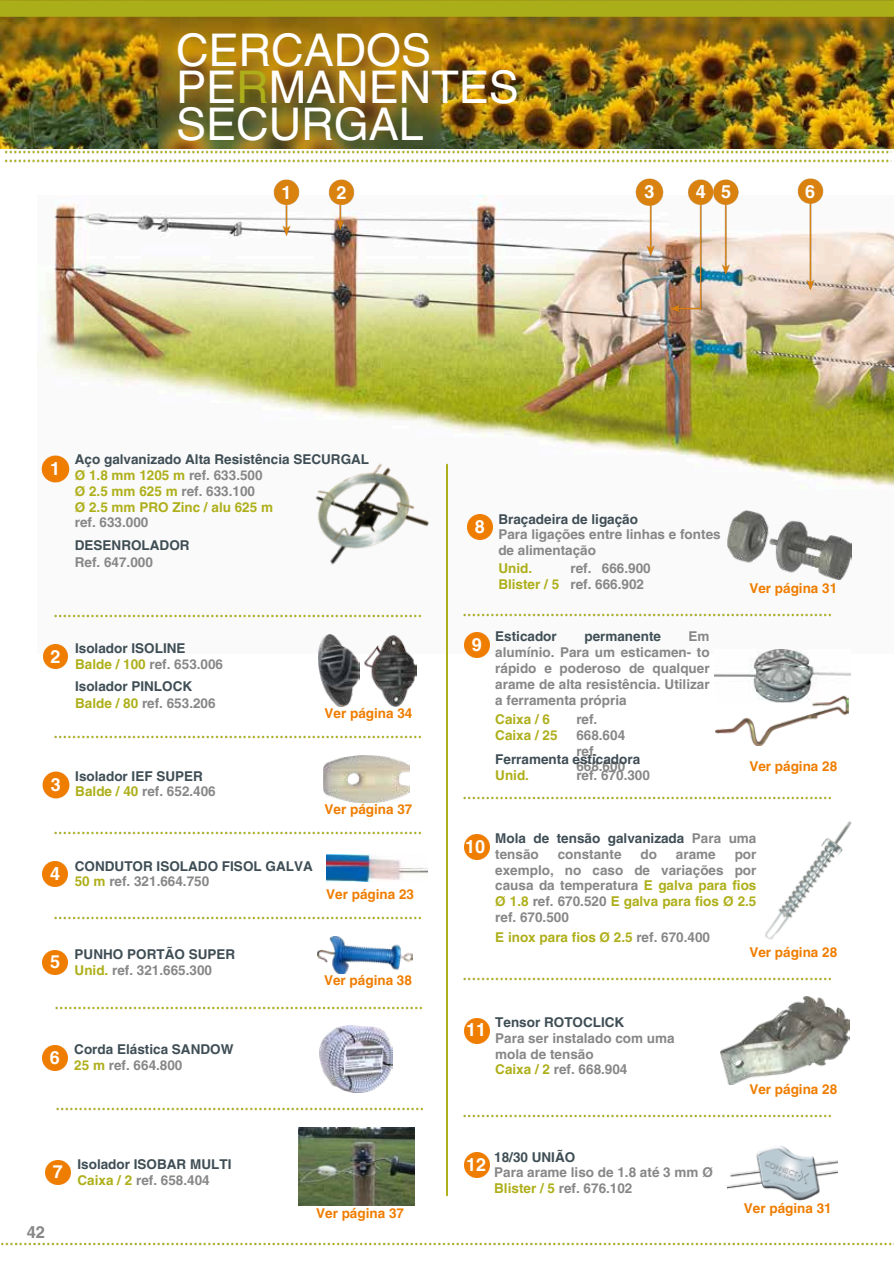
<style>
.page{position:relative;width:894px;height:1264px;background:#fff}
.page>*{position:absolute;margin:0;border:0;box-sizing:border-box;transform-origin:0 0}
.t1{font:45px/37.2px "Helvetica LT Pro";color:#fff}
.t2{font:700 18px "Helvetica LT Pro";color:#fff}
.t3{font:700 16.5px "Helvetica LT Pro";color:#888787}
.t4{font:700 13.5px/15.8px "Helvetica LT Pro";color:#888787}
.t5{font:700 13.5px/15.8px "Helvetica LT Pro";color:#3f4e55}
.t6{font:700 13.5px/15.8px "Helvetica LT Pro";color:#aeaf1a}
.t7{font:700 13.5px "Helvetica LT Pro";color:#ef7d00}
.s1{color:#aeaf1a}
.s2{color:#3f4e55}
.s3{color:#888787}
</style>
<div class="page">
<img style="left:43px;top:196px;width:850px;height:457px">
<img style="left:0;top:24px;width:893px;height:119px">
<img style="left:41px;top:448px;width:35px;height:41px">
<img style="left:266px;top:179px;width:41px;height:64px">
<img style="left:321px;top:179px;width:41px;height:59px">
<img style="left:446px;top:450px;width:1px;height:747px">
<img style="left:628px;top:178px;width:34px;height:85px">
<img style="left:662px;top:179px;width:83px;height:140px">
<img style="left:789px;top:178px;width:41px;height:120px">
<img style="left:0;top:143px;width:893px;height:20px">
<img style="left:0;top:0;width:893px;height:24px">
<img style="left:286px;top:438px;width:160px;height:159px">
<img style="left:42px;top:771px;width:28px;height:28px">
<img style="left:54px;top:916px;width:367px;height:4px">
<img style="left:47px;top:607px;width:388px;height:17px">
<img style="left:54px;top:735px;width:367px;height:4px">
<img style="left:54px;top:831px;width:367px;height:4px">
<img style="left:55px;top:1006px;width:367px;height:4px">
<img style="left:56px;top:1107px;width:367px;height:4px">
<img style="left:456px;top:606px;width:388px;height:17px">
<img style="left:463px;top:796px;width:368px;height:4px">
<img style="left:463px;top:977px;width:368px;height:4px">
<img style="left:463px;top:1114px;width:368px;height:4px">
<img style="left:323px;top:755px;width:86px;height:47px">
<img style="left:43px;top:644px;width:25px;height:25px">
<img style="left:318px;top:634px;width:42px;height:73px">
<img style="left:364px;top:634px;width:53px;height:72px">
<img style="left:43px;top:862px;width:24px;height:24px">
<img style="left:326px;top:854px;width:101px;height:28px">
<img style="left:43px;top:950px;width:24px;height:24px">
<img style="left:42px;top:1045px;width:25px;height:25px">
<img style="left:45px;top:1160px;width:25px;height:24px">
<img style="left:317px;top:936px;width:95px;height:37px">
<img style="left:319px;top:1025px;width:73px;height:67px">
<img style="left:298px;top:1127px;width:116px;height:78px">
<img style="left:467px;top:515px;width:25px;height:24px">
<img style="left:727px;top:510px;width:124px;height:69px">
<img style="left:464px;top:834px;width:25px;height:25px">
<img style="left:765px;top:821px;width:87px;height:119px">
<img style="left:464px;top:1018px;width:25px;height:25px">
<img style="left:720px;top:996px;width:128px;height:88px">
<img style="left:464px;top:1152px;width:25px;height:25px">
<img style="left:727px;top:1146px;width:110px;height:54px">
<img style="left:464px;top:632px;width:25px;height:25px">
<img style="left:714px;top:649px;width:136px;height:96px">
<img style="left:1px;top:1242px;width:891px;height:4px">
<h1 class="t1" style="left:176px;top:36px;width:344px">CERCADOS<br>PE<span class="s1">R</span>MANENTES<br>SECURGAL</h1>
<h2 class="t2" style="left:281px;top:186px;width:12px">1</h2>
<h2 class="t2" style="left:336px;top:186px;width:12px">2</h2>
<h2 class="t2" style="left:644px;top:185px;width:12px">3</h2>
<h2 class="t2" style="left:695px;top:185px;width:37px">4 5</h2>
<h2 class="t2" style="left:804px;top:185px;width:12px">6</h2>
<h2 class="t2" style="left:50px;top:461px;width:12px">1</h2>
<p class="t6" style="left:75px;top:453px;width:296px"><span class="s2">Aço galvanizado Alta Resistência SECURGAL<br></span>Ø 1.8 mm 1205 m <span class="s3">ref. 633.500<br></span>Ø 2.5 mm 625 m <span class="s3">ref. 633.100<br></span>Ø 2.5 mm PRO Zinc / alu 625 m</p>
<p class="t4" style="left:75px;top:516px;width:75px">ref. 633.000</p>
<p class="t5" style="left:75px;top:538px;width:116px">DESENROLADOR</p>
<p class="t4" style="left:75px;top:555px;width:80px">Ref. 647.000</p>
<h2 class="t2" style="left:51px;top:649px;width:12px">2</h2>
<p class="t5" style="left:75px;top:641px;width:149px">Isolador ISOLINE<br><span class="s1">Balde / 100</span> <span class="s3">ref. 653.006</span></p>
<p class="t5" style="left:75px;top:679px;width:142px;line-height:17px">Isolador PINLOCK<br><span class="s1">Balde / 80</span> <span class="s3">ref. 653.206</span></p>
<p class="t7" style="left:324px;top:708px;width:89px">Ver página 34</p>
<h2 class="t2" style="left:51px;top:778px;width:12px">3</h2>
<p class="t5" style="left:75px;top:769px;width:142px">Isolador IEF SUPER<br><span class="s1">Balde / 40</span> <span class="s3">ref. 652.406</span></p>
<p class="t7" style="left:324px;top:804px;width:89px">Ver página 37</p>
<h2 class="t2" style="left:50px;top:867px;width:12px">4</h2>
<p class="t5" style="left:75px;top:859px;width:239px">CONDUTOR ISOLADO FISOL GALVA<br><span class="s1">50 m</span> <span class="s3">ref. 321.664.750</span></p>
<p class="t7" style="left:326px;top:889px;width:89px">Ver página 23</p>
<h2 class="t2" style="left:50px;top:955px;width:12px">5</h2>
<p class="t5" style="left:75px;top:947px;width:162px">PUNHO PORTÃO SUPER<br><span class="s1">Unid.</span> <span class="s3">ref. 321.665.300</span></p>
<p class="t7" style="left:324px;top:975px;width:89px">Ver página 38</p>
<h2 class="t2" style="left:50px;top:1050px;width:12px">6</h2>
<p class="t5" style="left:74px;top:1042px;width:161px">Corda Elástica SANDOW<br><span class="s1">25 m</span> <span class="s3">ref. 664.800</span></p>
<h2 class="t2" style="left:53px;top:1165px;width:12px">7</h2>
<p class="t5" style="left:77px;top:1157px;width:155px">Isolador ISOBAR MULTI<br><span class="s1">Caixa / 2</span> <span class="s3">ref. 658.404</span></p>
<p class="t3" style="left:27px;top:1225px;width:20px">42</p>
<p class="t7" style="left:316px;top:1207px;width:89px">Ver página 37</p>
<h2 class="t2" style="left:475px;top:520px;width:12px">8</h2>
<p class="t5" style="left:498px;top:512px;width:141px">Braçadeira de ligação</p>
<p class="t4" style="left:498px;top:528px;width:224px">Para ligações entre linhas e fontes de alimentação</p>
<p class="t6" style="left:498px;top:561px;width:62px">Unid.<br>Blister / 5</p>
<p class="t4" style="left:570px;top:561px;width:82px">ref. 666.900 ref. 666.902</p>
<h2 class="t2" style="left:471px;top:638px;width:12px">9</h2>
<p class="t5" style="left:495px;top:630px;width:63px">Esticador</p>
<p class="t5" style="left:584px;top:630px;width:78px">permanente</p>
<p class="t4" style="left:495px;top:630px;width:216px;text-align:justify;text-indent:193px">Em alumínio. Para um esticamen- to rápido e poderoso de qualquer arame de alta resistência. Utilizar a ferramenta própria</p>
<p class="t6" style="left:495px;top:712px;width:64px">Caixa / 6<br>Caixa / 25</p>
<p class="t4" style="left:576px;top:712px;width:50px">ref.<br>668.604 ref.<br>668.600</p>
<p class="t5" style="left:495px;top:752px;width:146px">Ferramenta esticadora</p>
<p class="t6" style="left:495px;top:768px;width:35px">Unid.</p>
<p class="t4" style="left:576px;top:768px;width:75px">ref. 670.300</p>
<p class="t7" style="left:749px;top:583px;width:89px">Ver página 31</p>
<p class="t7" style="left:749px;top:761px;width:89px">Ver página 28</p>
<h2 class="t2" style="left:465px;top:839px;width:22px">10</h2>
<p class="t5" style="left:495px;top:831px;width:263px">Mola de tensão galvanizada <span class="s3">Para uma tensão</span></p>
<p class="t4" style="left:557px;top:847px;width:65px">constante</p>
<p class="t4" style="left:640px;top:847px;width:18px">do</p>
<p class="t4" style="left:675px;top:847px;width:41px">arame</p>
<p class="t4" style="left:495px;top:847px;width:263px;text-align:justify;text-indent:239px">por exemplo, no caso de variações por causa da temperatura <span class="s1">E galva para fios Ø 1.8</span> ref. 670.520 <span class="s1">E galva para fios Ø 2.5 </span>ref. 670.500</p>
<p class="t6" style="left:495px;top:930px;width:216px">E inox para fios Ø 2.5 <span class="s3">ref. 670.400</span></p>
<p class="t7" style="left:749px;top:947px;width:89px">Ver página 28</p>
<h2 class="t2" style="left:466px;top:1023px;width:22px">11</h2>
<p class="t5" style="left:495px;top:1015px;width:131px">Tensor ROTOCLICK</p>
<p class="t4" style="left:495px;top:1031px;width:181px">Para ser instalado com uma mola de tensão<br><span class="s1">Caixa / 2</span> ref. 668.904</p>
<h2 class="t2" style="left:466px;top:1157px;width:22px">12</h2>
<p class="t5" style="left:494px;top:1150px;width:83px">18/30 UNIÃO</p>
<p class="t4" style="left:494px;top:1166px;width:220px">Para arame liso de 1.8 até 3 mm Ø<br><span class="s1">Blister / 5</span> ref. 676.102</p>
<p class="t7" style="left:749px;top:1084px;width:89px">Ver página 28</p>
<p class="t7" style="left:743px;top:1203px;width:89px">Ver página 31</p>
</div>
